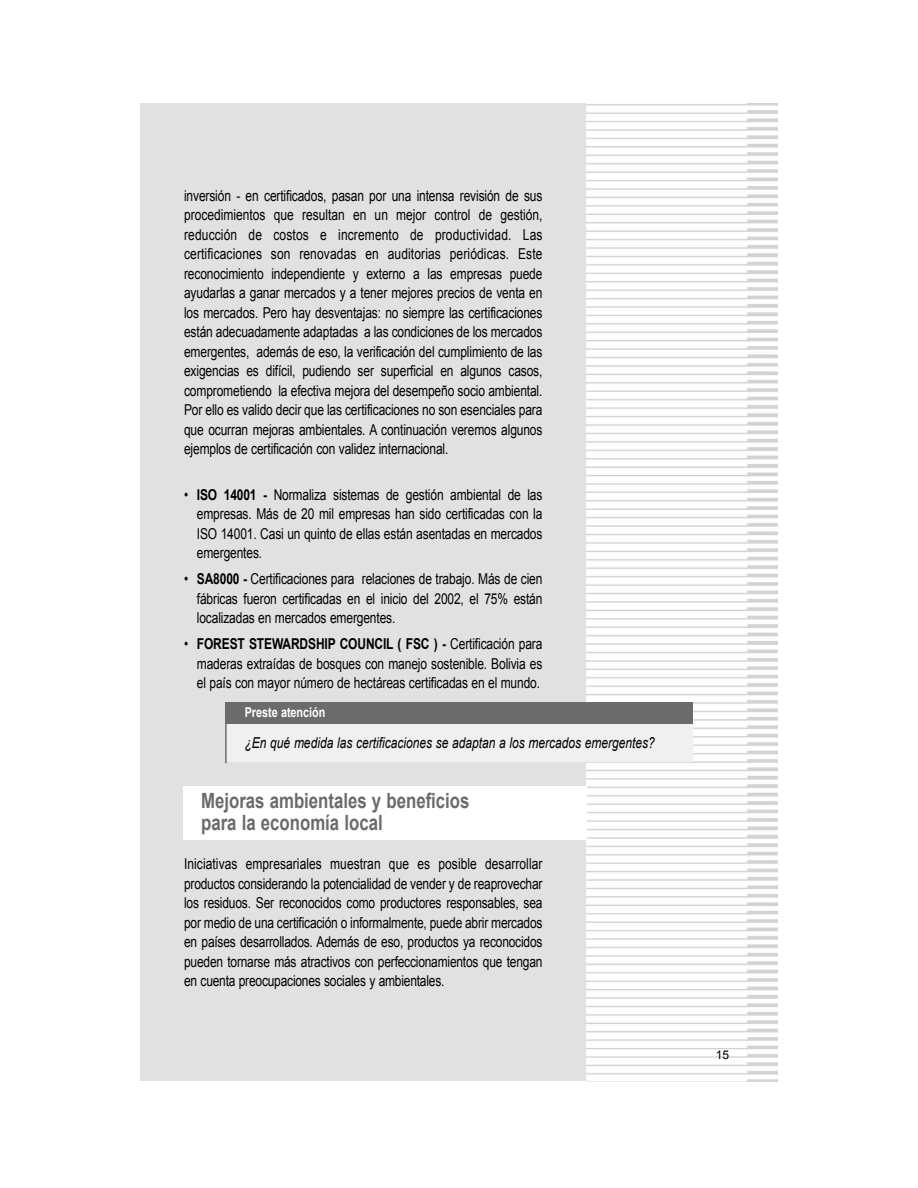
<style>
.page{position:relative;width:918px;height:1188px;background:#fff}
.page>*{position:absolute;margin:0;border:0;box-sizing:border-box;transform-origin:0 0}
.t1{font:700 21px/22.5px "Arial";color:#6b6b6b;scale:.8 1}
.t2{font:15px/19.5px "Arial";letter-spacing:-.01em;color:#000;text-align:justify;scale:.8 1}
.t3{font:italic 15px "Arial";color:#000;scale:.8 1}
.t4{font:700 13.5px "Arial";color:#fff;scale:.8 1}
.t5{font:12px "Arial";color:#000}
.s1{font-weight:700}
</style>
<div class="page">
<div style="left:140px;top:104px;width:447px;height:977px;background:#e1e1e1"></div>
<img style="left:587px;top:104px;width:191px;height:977px">
<div style="left:183px;top:786px;width:404px;height:54px;background:#fff"></div>
<div style="left:225px;top:703px;width:468px;height:59px;background:#f0f0f0"></div>
<div style="left:225px;top:703px;width:468px;height:21px;background:#6b6b6b"></div>
<hr style="left:225px;top:704px;width:2px;height:59px;background:#6b6b6b">
<p class="t2" style="left:184px;top:186px;width:449px">inversión - en certificados, pasan por una intensa revisión de sus procedimientos que resultan en un mejor control de gestión, reducción de costos e incremento de productividad. Las certificaciones son renovadas en auditorias periódicas. Este reconocimiento independiente y externo a las empresas puede ayudarlas a ganar mercados y a tener mejores precios de venta en los mercados. Pero hay desventajas: no siempre las certificaciones están adecuadamente adaptadas a las condiciones de los mercados emergentes, además de eso, la verificación del cumplimiento de las exigencias es difícil, pudiendo ser superficial en algunos casos, comprometiendo la efectiva mejora del desempeño socio ambiental.<br>Por ello es valido decir que las certificaciones no son esenciales para que ocurran mejoras ambientales. A continuación veremos algunos ejemplos de certificación con validez internacional.</p>
<p class="t2" style="left:197px;top:485px;width:434px;text-indent:-13px">• <span class="s1">ISO 14001 -</span> Normaliza sistemas de gestión ambiental de las empresas. Más de 20 mil empresas han sido certificadas con la ISO 14001. Casi un quinto de ellas están asentadas en mercados emergentes.</p>
<p class="t2" style="left:197px;top:569px;width:434px;text-indent:-13px">• <span class="s1">SA8000 -</span> Certificaciones para relaciones de trabajo. Más de cien fábricas fueron certificadas en el inicio del 2002, el 75% están localizadas en mercados emergentes.</p>
<p class="t2" style="left:197px;top:634px;width:434px;text-indent:-13px">• <span class="s1">FOREST STEWARDSHIP COUNCIL ( FSC ) -</span> Certificación para maderas extraídas de bosques con manejo sostenible. Bolivia es el país con mayor número de hectáreas certificadas en el mundo.</p>
<p class="t4" style="left:245px;top:705px;width:102px">Preste atención</p>
<p class="t3" style="left:245px;top:734px;width:514px">¿En qué medida las certificaciones se adaptan a los mercados emergentes?</p>
<h1 class="t1" style="left:201px;top:789px;width:337px">Mejoras ambientales y beneficios para la economía local</h1>
<p class="t2" style="left:184px;top:854px;width:449px">Iniciativas empresariales muestran que es posible desarrollar productos considerando la potencialidad de vender y de reaprovechar los residuos. Ser reconocidos como productores responsables, sea por medio de una certificación o informalmente, puede abrir mercados en países desarrollados. Además de eso, productos ya reconocidos pueden tornarse más atractivos con perfeccionamientos que tengan en cuenta preocupaciones sociales y ambientales.</p>
<p class="t5" style="left:716px;top:1048px;width:15px">15</p>
</div>
